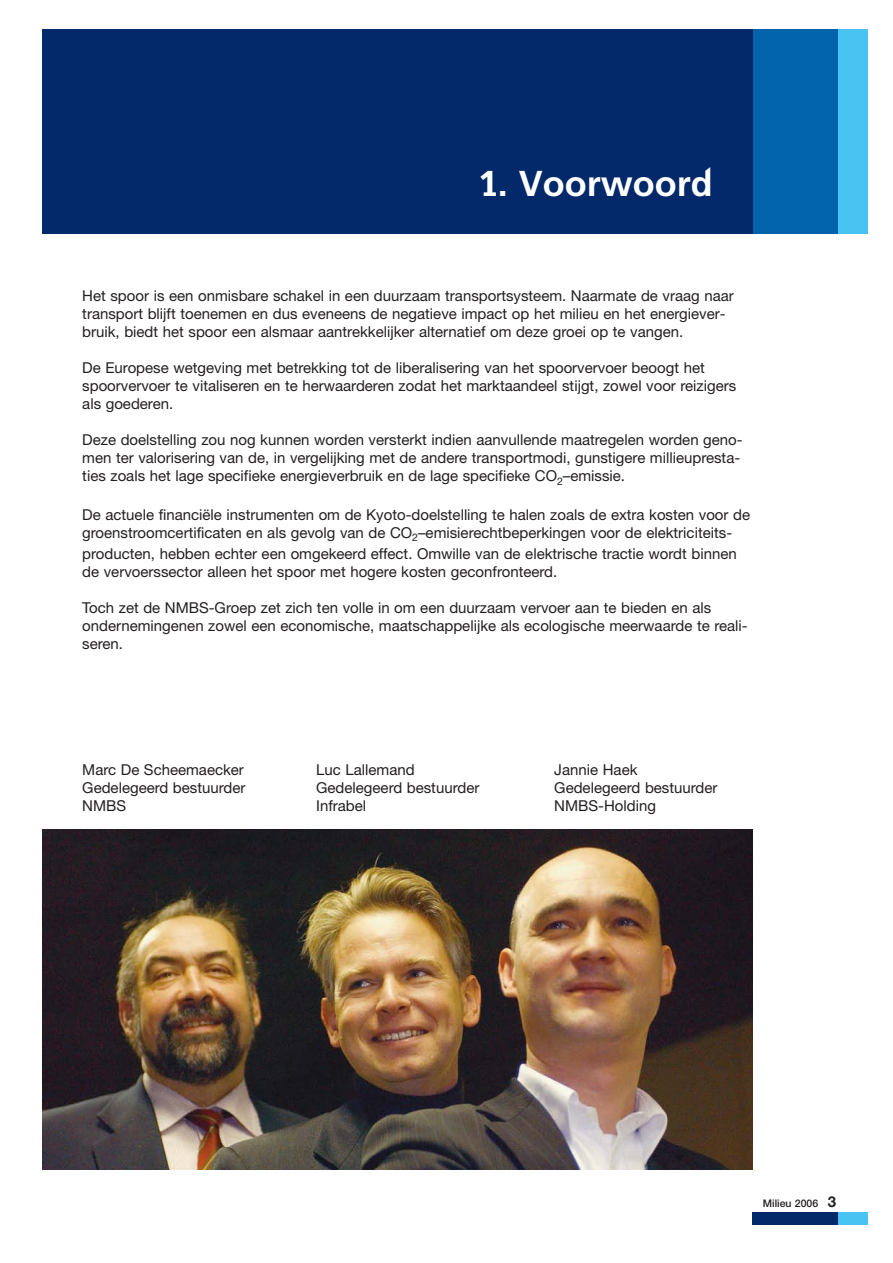
<style>
.page{position:relative;width:893px;height:1263px;background:#fff}
.page>*{position:absolute;margin:0;border:0;box-sizing:border-box;transform-origin:0 0}
.t1{font:36px "NMBS Freeway Demi";color:#fff}
.t2{font:15px/18px "Helvetica Neue";color:#231f20}
.t3{font:500 10.5px "Helvetica Neue";color:#231f20}
.s1{font-weight:700;font-size:15px}
</style>
<div class="page">
<div style="left:838px;top:1212px;width:29px;height:13px;background:#49c3f1"></div>
<div style="left:753px;top:1212px;width:85px;height:13px;background:#03296a"></div>
<div style="left:838px;top:30px;width:29px;height:204px;background:#49c3f1"></div>
<div style="left:753px;top:30px;width:85px;height:204px;background:#0063ac"></div>
<div style="left:43px;top:30px;width:710px;height:204px;background:#03296a"></div>
<img style="left:43px;top:829px;width:710px;height:340px">
<h1 class="t1" style="left:478px;top:168px;width:236px">1. Voorwoord</h1>
<p class="t2" style="left:82px;top:288px;width:653px">Het spoor is een onmisbare schakel in een duurzaam transportsysteem. Naarmate de vraag naar transport blijft toenemen en dus eveneens de negatieve impact op het milieu en het energiever&shy;bruik, biedt het spoor een alsmaar aantrekkelijker alternatief om deze groei op te vangen.</p>
<p class="t2" style="left:82px;top:360px;width:655px">De Europese wetgeving met betrekking tot de liberalisering van het spoorvervoer beoogt het spoorvervoer te vitaliseren en te herwaarderen zodat het marktaandeel stijgt, zowel voor reizigers als goederen.</p>
<p class="t2" style="left:82px;top:432px;width:662px">Deze doelstelling zou nog kunnen worden versterkt indien aanvullende maatregelen worden geno&shy;men ter valorisering van de, in vergelijking met de andere transportmodi, gunstigere millieupresta&shy;ties zoals het lage specifieke energieverbruik en de lage specifieke CO<sub>2</sub>–emissie.</p>
<p class="t2" style="left:82px;top:507px;width:669px">De actuele financiële instrumenten om de Kyoto-doelstelling te halen zoals de extra kosten voor de groenstroomcertificaten en als gevolg van de CO<sub>2</sub>–emisierechtbeperkingen voor de elektriciteits-</p>
<p class="t2" style="left:82px;top:546px;width:656px">producten, hebben echter een omgekeerd effect. Omwille van de elektrische tractie wordt binnen de vervoerssector alleen het spoor met hogere kosten geconfronteerd.</p>
<p class="t2" style="left:82px;top:600px;width:667px">Toch zet de NMBS-Groep zet zich ten volle in om een duurzaam vervoer aan te bieden en als ondernemingenen zowel een economische, maatschappelijke als ecologische meerwaarde te reali&shy;seren.</p>
<p class="t2" style="left:82px;top:762px;width:163px">Marc De Scheemaecker</p>
<p class="t2" style="left:316px;top:762px;width:100px">Luc Lallemand</p>
<p class="t2" style="left:554px;top:762px;width:85px">Jannie Haek</p>
<p class="t2" style="left:82px;top:780px;width:165px">Gedelegeerd bestuurder</p>
<p class="t2" style="left:316px;top:780px;width:165px">Gedelegeerd bestuurder</p>
<p class="t2" style="left:554px;top:780px;width:165px">Gedelegeerd bestuurder</p>
<p class="t2" style="left:82px;top:798px;width:45px">NMBS</p>
<p class="t2" style="left:316px;top:798px;width:51px">Infrabel</p>
<p class="t2" style="left:554px;top:798px;width:103px">NMBS-Holding</p>
<p class="t3" style="left:763px;top:1199px;width:75px">Milieu 2006 <span class="s1">3</span></p>
</div>
